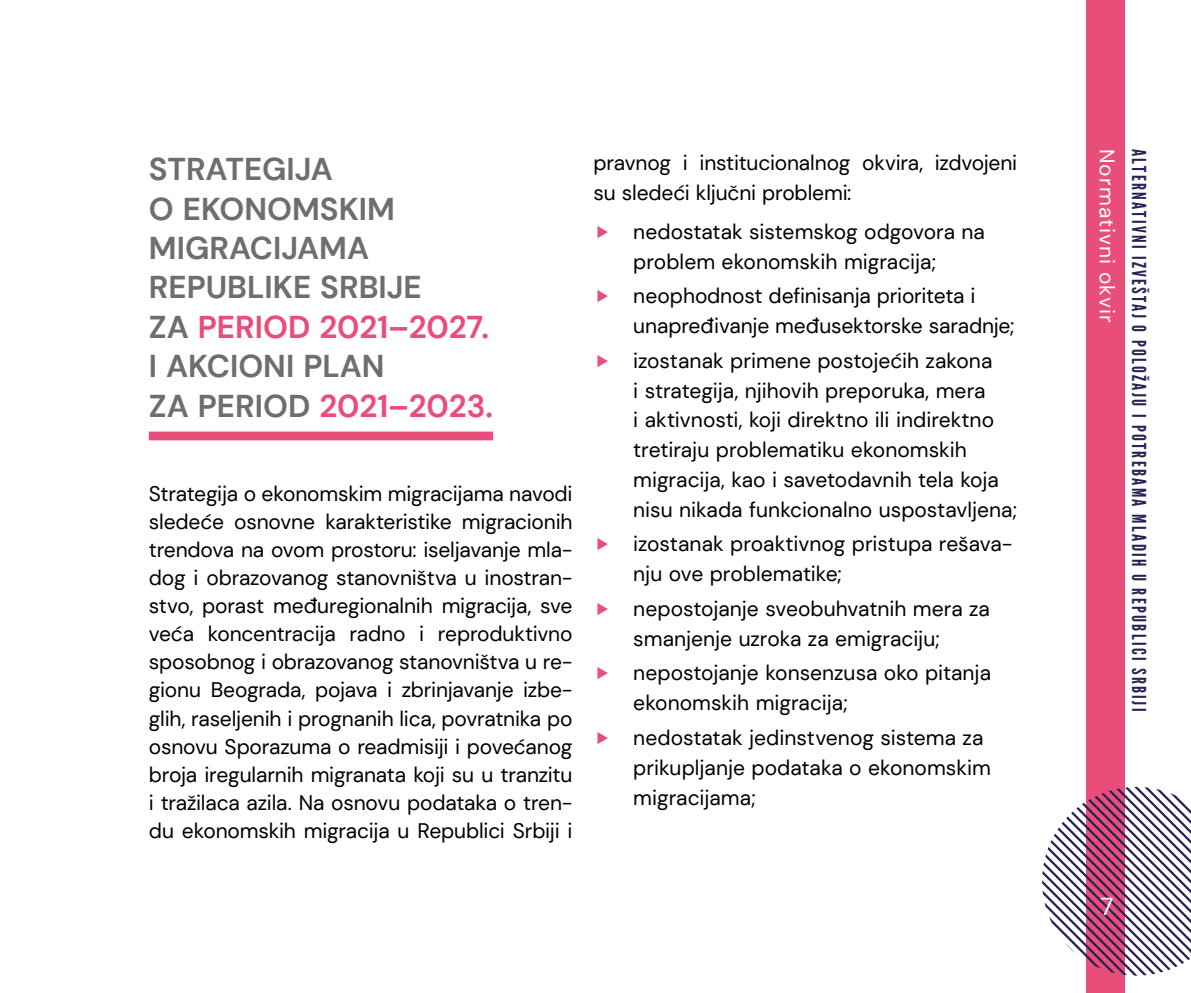
<style>
.page{position:relative;width:1191px;height:993px;background:#fff}
.page>*{position:absolute;margin:0;border:0;box-sizing:border-box;transform-origin:0 0}
.Naslov{font:700 31.5px/39.4px "DM Sans";color:#6d6e71}
.t1{font:24.5px "DM Sans";color:#fff}
.Body_text{font:21px/29.8px "DM Sans";letter-spacing:-.005em;color:#000}
.t2{font:21px "DM Sans";letter-spacing:.05em;color:#fff}
.t3{font:19.25px "League Gothic";letter-spacing:.12em;color:#262457}
.s1{color:#e94d79}
</style>
<div class="page">
<div style="left:1086px;top:0;width:38px;height:992px;background:#e94d79"></div>
<svg style="left:1042px;top:786px;width:149px;height:189px"></svg>
<div style="left:149px;top:431px;width:344px;height:9px;background:#e94d79"></div>
<p class="Naslov" style="left:149px;top:149px;width:346px">STRATEGIJA<br>O EKONOMSKIM<br>MIGRACIJAMA<br>REPUBLIKE SRBIJE<br>ZA <span class="s1">PERIOD 2021–2027.<br></span>I AKCIONI PLAN<br>ZA PERIOD <span class="s1">2021–2023.</span></p>
<p class="Body_text" style="left:149px;top:479px;width:425px;line-height:28px;text-align:justify">Strategija o ekonomskim migracijama navodi sledeće osnovne karakteristike migracionih trendova na ovom prostoru: iseljavanje mla&shy;dog i obrazovanog stanovništva u inostran&shy;stvo, porast međuregionalnih migracija, sve veća koncentracija radno i reproduktivno sposobnog i obrazovanog stanovništva u re&shy;gionu Beograda, pojava i zbrinjavanje izbe&shy;glih, raseljenih i prognanih lica, povratnika po osnovu Sporazuma o readmisiji i povećanog broja iregularnih migranata koji su u tranzitu i tražilaca azila. Na osnovu podataka o tren&shy;du ekonomskih migracija u Republici Srbiji i</p>
<p class="Body_text" style="left:593px;top:147px;width:425px">pravnog i institucionalnog okvira, izdvojeni su sledeći ključni problemi:</p>
<p class="Body_text" style="left:633px;top:216px;width:353px">nedostatak sistemskog odgovora na problem ekonomskih migracija;</p>
<p class="Body_text" style="left:633px;top:281px;width:383px">neophodnost definisanja prioriteta i unapređivanje međusektorske saradnje;</p>
<p class="Body_text" style="left:633px;top:345px;width:385px">izostanak primene postojećih zakona<br>i strategija, njihovih preporuka, mera<br>i aktivnosti, koji direktno ili indirektno tretiraju problematiku ekonomskih migracija, kao i savetodavnih tela koja nisu nikada funkcionalno uspostavljena;</p>
<p class="Body_text" style="left:633px;top:529px;width:381px">izostanak proaktivnog pristupa rešava&shy;nju ove problematike;</p>
<p class="Body_text" style="left:633px;top:593px;width:358px">nepostojanje sveobuhvatnih mera za smanjenje uzroka za emigraciju;</p>
<p class="Body_text" style="left:633px;top:658px;width:359px">nepostojanje konsenzusa oko pitanja ekonomskih migracija;</p>
<p class="Body_text" style="left:633px;top:722px;width:359px">nedostatak jedinstvenog sistema za prikupljanje podataka o ekonomskim migracijama;</p>
<p class="t2" style="left:1120px;top:149px;width:175px;rotate:90deg">Normativni okvir</p>
<p class="t3" style="left:1150px;top:149px;width:563px;rotate:90deg">ALTERNATIVNI IZVEŠTAJ O POLOŽAJU I POTREBAMA MLADIH U REPUBLICI SRBIJI</p>
<p class="t1" style="left:1100px;top:890px;width:15px">7</p>
</div>
